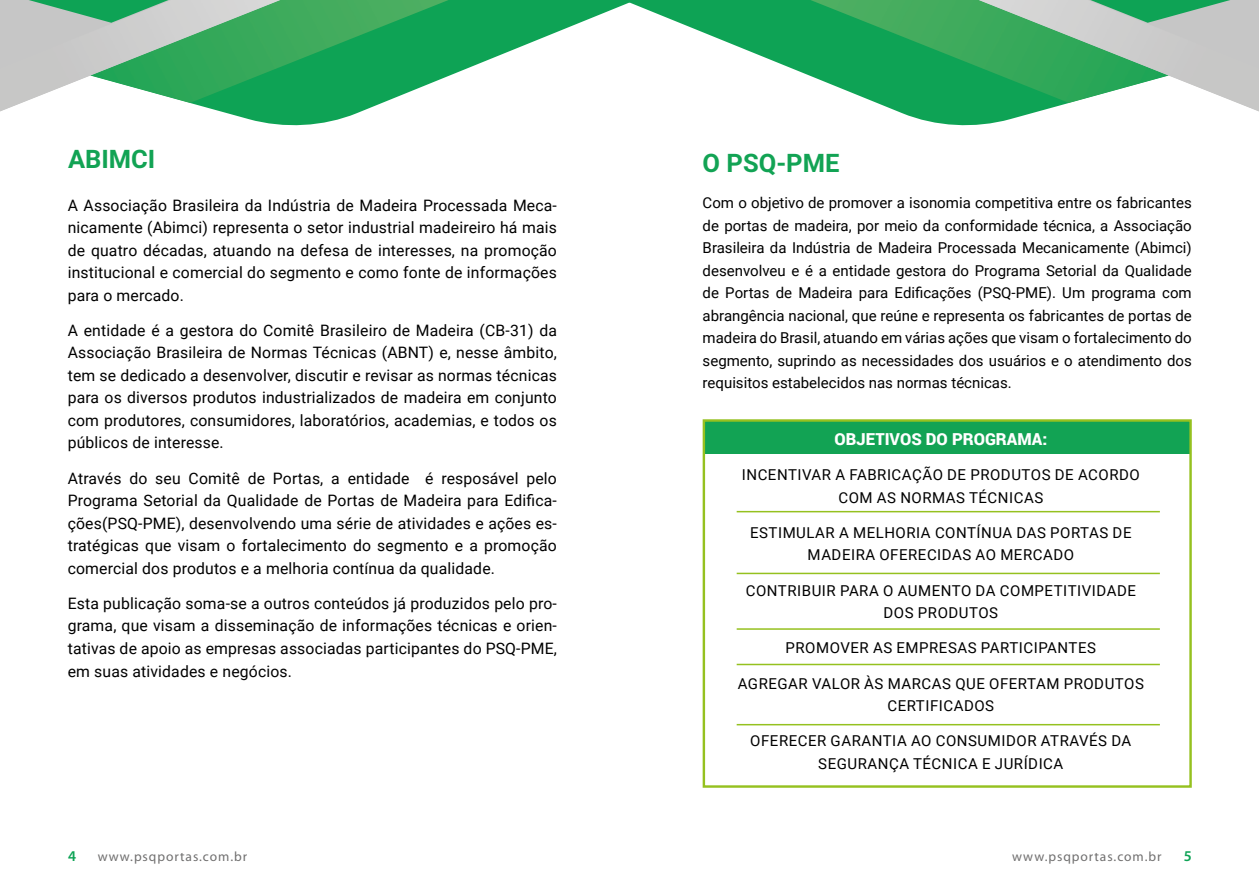
<style>
.page{position:relative;width:1259px;height:893px;background:#fff}
.page>*{position:absolute;margin:0;border:0;box-sizing:border-box;transform-origin:0 0}
.t1{font:700 25.5px "Roboto";color:#12a354}
.t2{font:900 16.5px "Roboto";color:#fff}
.t3{font:15.75px/22.5px "Roboto";letter-spacing:.01em;color:#000;text-align:justify}
.t4{font:15px/22.5px "Roboto";letter-spacing:.035em;color:#000;text-align:center}
.t5{font:600 15px "Myriad Pro";color:#0ea355}
.t6{font:13.5px "Myriad Pro";letter-spacing:.07em;color:#706f6f}
</style>
<div class="page">
<div style="left:705px;top:421px;width:484px;height:33px;background:#12a354"></div>
<div style="left:702px;top:419px;width:489px;height:369px;border:2px solid #95c11f"></div>
<hr style="left:736px;top:511px;width:424px;height:1px;background:#95c11f">
<hr style="left:736px;top:573px;width:424px;height:1px;background:#95c11f">
<hr style="left:736px;top:628px;width:424px;height:2px;background:#95c11f">
<hr style="left:736px;top:664px;width:424px;height:1px;background:#95c11f">
<hr style="left:736px;top:724px;width:424px;height:1px;background:#95c11f">
<svg style="left:629px;top:0;width:411px;height:126px"></svg>
<svg style="left:740px;top:0;width:519px;height:111px"></svg>
<svg style="left:219px;top:0;width:410px;height:126px"></svg>
<svg style="left:0;top:0;width:518px;height:111px;background:#6cbc8d"></svg>
<h1 class="t1" style="left:68px;top:141px;width:89px">ABIMCI</h1>
<p class="t3" style="left:68px;top:193px;width:491px">A Associação Brasileira da Indústria de Madeira Processada Meca&shy;nicamente (Abimci) representa o setor industrial madeireiro há mais de quatro décadas, atuando na defesa de interesses, na promoção institucional e comercial do segmento e como fonte de informações para o mercado.</p>
<p class="t3" style="left:68px;top:318px;width:491px">A entidade é a gestora do Comitê Brasileiro de Madeira (CB-31) da Associação Brasileira de Normas Técnicas (ABNT) e, nesse âmbito, tem se dedicado a desenvolver, discutir e revisar as normas técnicas para os diversos produtos industrializados de madeira em conjunto com produtores, consumidores, laboratórios, academias, e todos os públicos de interesse.</p>
<p class="t3" style="left:68px;top:466px;width:491px">Através do seu Comitê de Portas, a entidade é resposável pelo Programa Setorial da Qualidade de Portas de Madeira para Edifica&shy;ções(PSQ-PME), desenvolvendo uma série de atividades e ações es&shy;tratégicas que visam o fortalecimento do segmento e a promoção comercial dos produtos e a melhoria contínua da qualidade.</p>
<p class="t3" style="left:68px;top:591px;width:491px">Esta publicação soma-se a outros conteúdos já produzidos pelo pro&shy;grama, que visam a disseminação de informações técnicas e orien&shy;tativas de apoio as empresas associadas participantes do PSQ-PME, em suas atividades e negócios.</p>
<h1 class="t1" style="left:702px;top:145px;width:138px">O PSQ-PME</h1>
<p class="t4" style="left:702px;top:191px;width:490px;text-align:justify">Com o objetivo de promover a isonomia competitiva entre os fabricantes de portas de madeira, por meio da conformidade técnica, a Associação Brasileira da Indústria de Madeira Processada Mecanicamente (Abimci) desenvolveu e é a entidade gestora do Programa Setorial da Qualidade de Portas de Madeira para Edificações (PSQ-PME). Um programa com abrangência nacional, que reúne e representa os fabricantes de portas de madeira do Brasil, atuando em várias ações que visam o fortalecimento do segmento, suprindo as necessidades dos usuários e o atendimento dos requisitos estabelecidos nas normas técnicas.</p>
<p class="t2" style="left:834px;top:427px;width:214px">OBJETIVOS DO PROGRAMA:</p>
<p class="t4" style="left:742px;top:463px;width:399px">INCENTIVAR A FABRICAÇÃO DE PRODUTOS DE ACORDO<br>COM AS NORMAS TÉCNICAS</p>
<p class="t4" style="left:750px;top:521px;width:383px">ESTIMULAR A MELHORIA CONTÍNUA DAS PORTAS DE<br>MADEIRA OFERECIDAS AO MERCADO</p>
<p class="t4" style="left:746px;top:578px;width:391px">CONTRIBUIR PARA O AUMENTO DA COMPETITIVIDADE<br>DOS PRODUTOS</p>
<p class="t4" style="left:785px;top:636px;width:312px">PROMOVER AS EMPRESAS PARTICIPANTES</p>
<p class="t4" style="left:737px;top:671px;width:408px">AGREGAR VALOR ÀS MARCAS QUE OFERTAM PRODUTOS<br>CERTIFICADOS</p>
<p class="t4" style="left:750px;top:729px;width:382px">OFERECER GARANTIA AO CONSUMIDOR ATRAVÉS DA<br>SEGURANÇA TÉCNICA E JURÍDICA</p>
<p class="t5" style="left:68px;top:846px;width:10px">4</p>
<p class="t6" style="left:98px;top:848px;width:151px">www.psqportas.com.br</p>
<p class="t6" style="left:1012px;top:848px;width:151px">www.psqportas.com.br</p>
<p class="t5" style="left:1183px;top:846px;width:10px">5</p>
</div>
